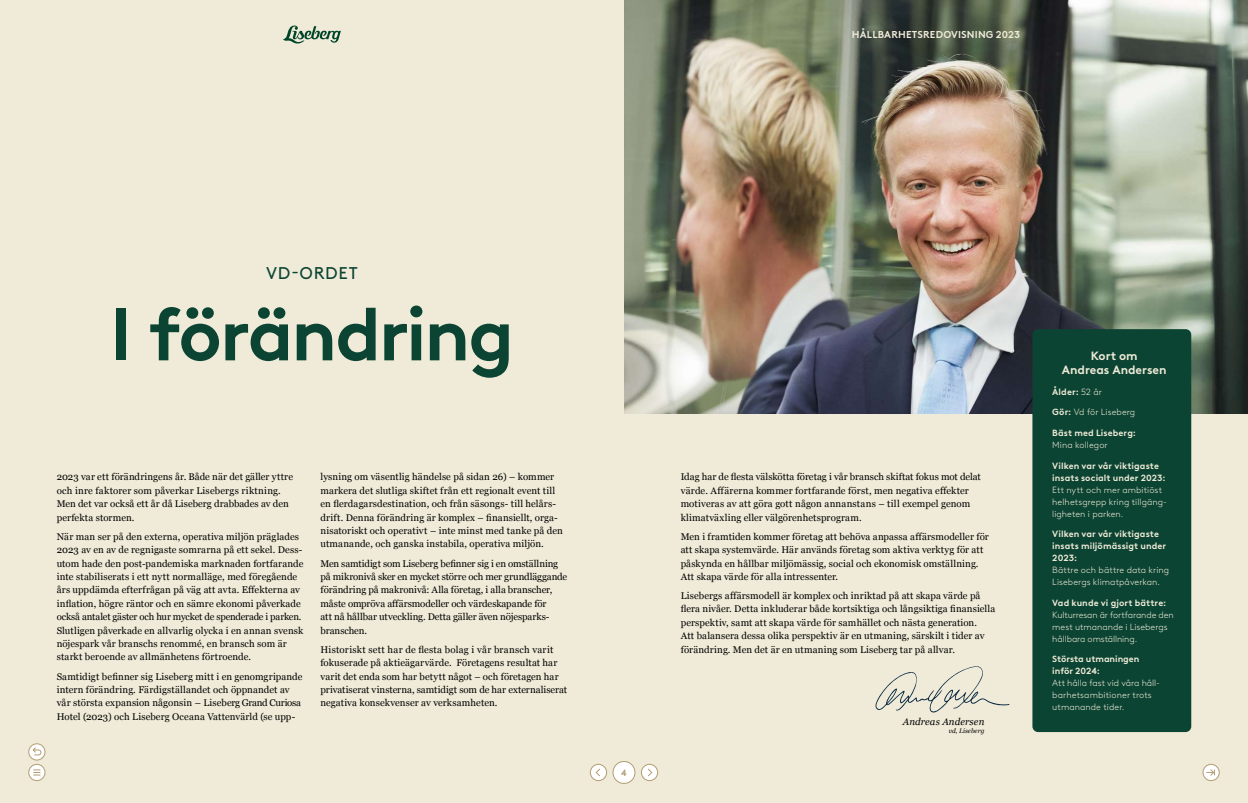
<style>
.page{position:relative;width:1248px;height:803px;background:#fff}
.page>*{position:absolute;margin:0;border:0;box-sizing:border-box;transform-origin:0 0}
.t1{font:700 74px "Brown LL";letter-spacing:-.035em;color:#0c4433}
.t2{font:17px "Brown LL";letter-spacing:.035em;color:#0c4433}
.t3{font:700 12px/14px "Brown LL";letter-spacing:-.005em;color:#efebd8;text-align:center}
.t4{font:700 10px "Brown LL";letter-spacing:.015em;color:#efebd8}
.t5{font:9.7px/13.4px "Georgia";letter-spacing:.005em;color:#000}
.t6{font:italic 9.7px "Georgia";letter-spacing:.005em;color:#000}
.t7{font:300 9px/12px "Brown LL";letter-spacing:.005em;color:#efebd8}
.t8{font:700 9px/12px "Brown LL";letter-spacing:.01em;color:#efebd8}
.t9{font:700 9px "Brown Std";color:#b39d75}
.t10{font:italic 6.5px "Georgia";color:#000}
.s1{font-weight:300}
.s2{font-weight:700}
</style>
<div class="page">
<div style="left:0;top:0;width:1247px;height:802px;background:#efebd8"></div>
<img style="left:624px;top:0;width:623px;height:413px">
<div style="left:1032px;top:329px;width:159px;height:402px;background:#0c4433;border-radius:6px"></div>
<svg style="left:875px;top:666px;width:134px;height:47px"></svg>
<svg style="left:283px;top:26px;width:58px;height:18px"></svg>
<div style="left:590px;top:764px;width:16px;height:16px;background:#fff;border-radius:50%"></div>
<div style="left:590px;top:763px;width:17px;height:17px;border:1px solid #b39d75;border-radius:50%"></div>
<svg style="left:595px;top:768px;width:5px;height:8px"></svg>
<div style="left:641px;top:764px;width:16px;height:16px;background:#fff;border-radius:50%"></div>
<div style="left:641px;top:763px;width:17px;height:17px;border:1px solid #b39d75;border-radius:50%"></div>
<svg style="left:648px;top:768px;width:4px;height:8px"></svg>
<div style="left:613px;top:761px;width:22px;height:22px;background:#fff;border-radius:50%"></div>
<div style="left:612px;top:760px;width:23px;height:23px;border:1px solid #b39d75;border-radius:50%"></div>
<svg style="left:1202px;top:764px;width:17px;height:16px"></svg>
<div style="left:1202px;top:763px;width:17px;height:17px;border:1px solid #b39d75;border-radius:50%"></div>
<svg style="left:1206px;top:768px;width:8px;height:8px"></svg>
<svg style="left:29px;top:764px;width:16px;height:16px"></svg>
<div style="left:28px;top:763px;width:17px;height:17px;border:1px solid #b39d75;border-radius:50%"></div>
<svg style="left:33px;top:769px;width:7px;height:6px"></svg>
<svg style="left:29px;top:743px;width:16px;height:16px"></svg>
<div style="left:28px;top:743px;width:17px;height:17px;border:1px solid #b39d75;border-radius:50%"></div>
<svg style="left:32px;top:746px;width:10px;height:9px"></svg>
<p class="t4" style="left:851px;top:27px;width:170px">HÅLLBARHETSREDOVISNING 2023</p>
<h2 class="t2" style="left:266px;top:260px;width:93px">VD-ORDET</h2>
<h1 class="t1" style="left:110px;top:277px;width:406px">I förändring</h1>
<p class="t5" style="left:57px;top:469px;width:238px">2023 var ett förändringens år. Både när det gäller yttre och inre faktorer som påverkar Lisebergs riktning.<br>Men det var också ett år då Liseberg drabbades av den perfekta stormen.</p>
<p class="t5" style="left:57px;top:529px;width:248px">När man ser på den externa, operativa miljön präglades 2023 av en av de regnigaste somrarna på ett sekel. Dess&shy;utom hade den post-pandemiska marknaden fortfarande inte stabiliserats i ett nytt normalläge, med föregående års uppdämda efterfrågan på väg att avta. Effekterna av inflation, högre räntor och en sämre ekonomi påverkade också antalet gäster och hur mycket de spenderade i parken.<br>Slutligen påverkade en allvarlig olycka i en annan svensk nöjespark vår branschs renommé, en bransch som är starkt beroende av allmänhetens förtroende.</p>
<p class="t5" style="left:57px;top:668px;width:247px">Samtidigt befinner sig Liseberg mitt i en genomgripande intern förändring. Färdigställandet och öppnandet av vår största expansion någonsin – Liseberg Grand Curiosa Hotel (2023) och Liseberg Oceana Vattenvärld (se upp-</p>
<p class="t5" style="left:320px;top:469px;width:244px">lysning om väsentlig händelse på sidan 26) – kommer markera det slutliga skiftet från ett regionalt event till en flerdagarsdestination, och från säsongs- till helårs&shy;drift. Denna förändring är komplex – finansiellt, orga&shy;nisatoriskt och operativt – inte minst med tanke på den utmanande, och ganska instabila, operativa miljön.</p>
<p class="t5" style="left:320px;top:556px;width:248px">Men samtidigt som Liseberg befinner sig i en omställning på mikronivå sker en mycket större och mer grundläggande förändring på makronivå: Alla företag, i alla branscher, måste ompröva affärsmodeller och värdeskapande för<br>att nå hållbar utveckling. Detta gäller även nöjesparks&shy;branschen.</p>
<p class="t5" style="left:320px;top:642px;width:248px">Historiskt sett har de flesta bolag i vår bransch varit fokuserade på aktieägarvärde. Företagens resultat har varit det enda som har betytt något – och företagen har privatiserat vinsterna, samtidigt som de har externaliserat negativa konsekvenser av verksamheten.</p>
<p class="t9" style="left:621px;top:766px;width:7px">4</p>
<p class="t5" style="left:680px;top:469px;width:301px">Idag har de flesta välskötta företag i vår bransch skiftat fokus mot delat värde. Affärerna kommer fortfarande först, men negativa effekter motiveras av att göra gott någon annanstans – till exempel genom klimatväxling eller välgörenhetsprogram.</p>
<p class="t5" style="left:680px;top:529px;width:310px">Men i framtiden kommer företag att behöva anpassa affärsmodeller för att skapa systemvärde. Här används företag som aktiva verktyg för att påskynda en hållbar miljömässig, social och ekonomisk omställning.<br>Att skapa värde för alla intressenter.</p>
<p class="t5" style="left:680px;top:588px;width:316px">Lisebergs affärsmodell är komplex och inriktad på att skapa värde på flera nivåer. Detta inkluderar både kortsiktiga och långsiktiga finansiella perspektiv, samt att skapa värde för samhället och nästa generation.<br>Att balansera dessa olika perspektiv är en utmaning, särskilt i tider av förändring. Men det är en utmaning som Liseberg tar på allvar.</p>
<p class="t6" style="left:902px;top:714px;width:83px">Andreas Andersen</p>
<p class="t10" style="left:948px;top:726px;width:37px">vd, Liseberg</p>
<p class="t3" style="left:1061px;top:348px;width:106px">Kort om<br>Andreas Andersen</p>
<p class="t8" style="left:1052px;top:385px;width:51px">Ålder: <span class="s1">52 år</span></p>
<p class="t7" style="left:1052px;top:405px;width:84px"><span class="s2">Gör:</span> Vd för Liseberg</p>
<p class="t8" style="left:1052px;top:426px;width:85px">Bäst med Liseberg:</p>
<p class="t7" style="left:1052px;top:438px;width:57px">Mina kollegor</p>
<p class="t8" style="left:1052px;top:458px;width:115px">Vilken var vår viktigaste insats socialt under 2023:</p>
<p class="t7" style="left:1052px;top:482px;width:116px">Ett nytt och mer ambitiöst helhetsgrepp kring tillgäng&shy;ligheten i parken.</p>
<p class="t8" style="left:1052px;top:527px;width:115px">Vilken var vår viktigaste insats miljömässigt under<br>2023:</p>
<p class="t7" style="left:1052px;top:563px;width:118px">Bättre och bättre data kring<br>Lisebergs klimatpåverkan.</p>
<p class="t8" style="left:1052px;top:595px;width:115px">Vad kunde vi gjort bättre:</p>
<p class="t7" style="left:1052px;top:607px;width:123px">Kulturresan är fortfarande den mest utmanande i Lisebergs hållbara omställning.</p>
<p class="t8" style="left:1052px;top:652px;width:89px">Största utmaningen inför 2024:</p>
<p class="t7" style="left:1052px;top:676px;width:109px">Att hålla fast vid våra håll&shy;barhetsambitioner trots utmanande tider.</p>
</div>
